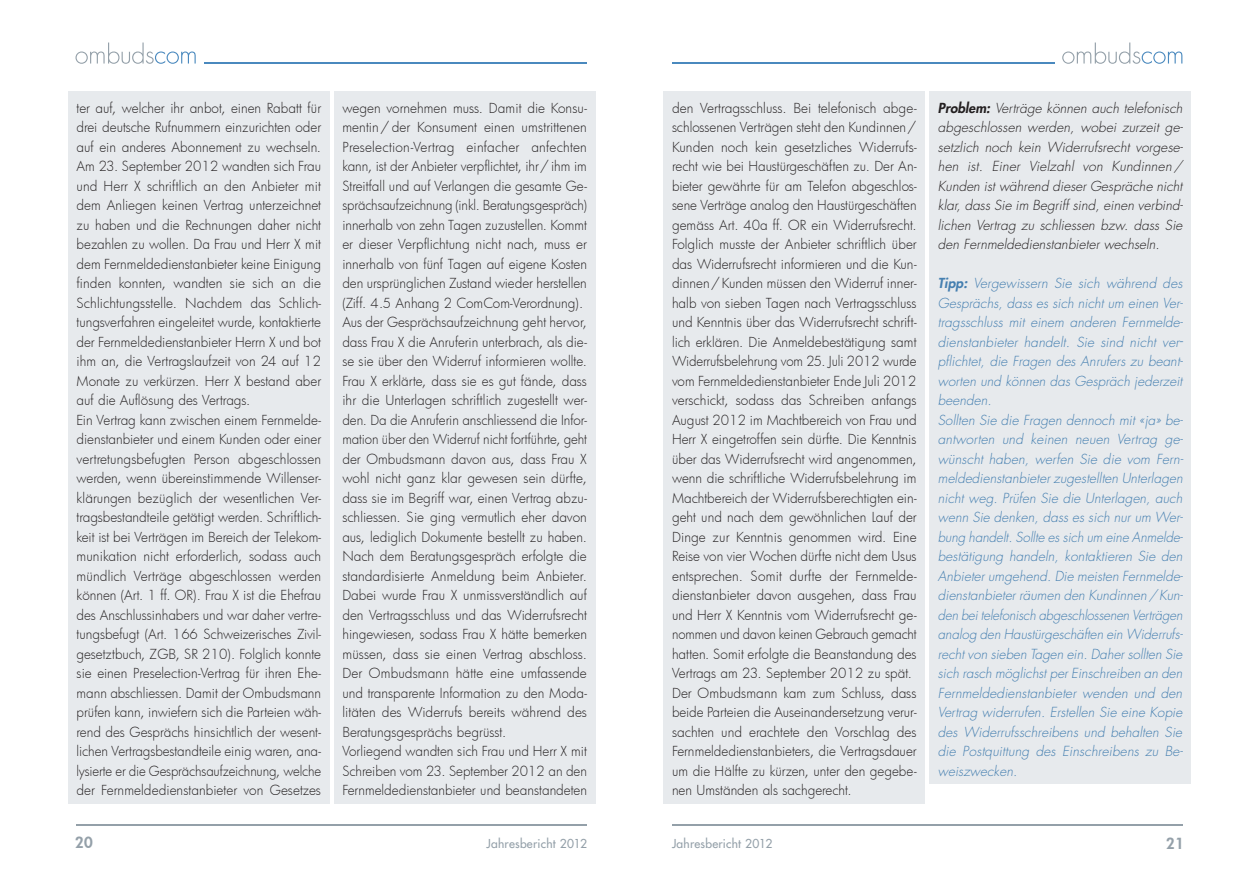
<style>
.page{position:relative;width:1259px;height:893px;background:#fff}
.page>*{position:absolute;margin:0;border:0;box-sizing:border-box;transform-origin:0 0}
.t1{font:800 15px "Futura";color:#94a0a9}
.grundtext{font:300 13.5px/19.5px "Futura";color:#231f20;text-align:justify}
.tipp{font:italic 300 13.5px/19.5px "Futura";letter-spacing:.005em;color:#457fb0;text-align:justify}
.problem{font:italic 300 13.5px/19.5px "Futura";letter-spacing:.005em;color:#231f20;text-align:justify}
.t2{font:12px "Futura";letter-spacing:.02em;color:#94a0a9}
.s1{font-weight:800}
</style>
<div class="page">
<svg style="left:75px;top:43px;width:121px;height:21px"></svg>
<hr style="left:77px;top:825px;width:510px;height:1px;background:#94a0a9">
<svg style="left:1062px;top:43px;width:120px;height:21px"></svg>
<hr style="left:204px;top:62px;width:383px;height:1px;background:#4a89be">
<hr style="left:672px;top:62px;width:382px;height:1px;background:#4a89be">
<hr style="left:672px;top:825px;width:510px;height:1px;background:#94a0a9">
<div style="left:663px;top:92px;width:262px;height:712px;background:#e7eaed"></div>
<div style="left:929px;top:92px;width:262px;height:692px;background:#e7eaed"></div>
<div style="left:68px;top:92px;width:262px;height:712px;background:#e7eaed"></div>
<div style="left:334px;top:92px;width:261px;height:712px;background:#e7eaed"></div>
<p class="grundtext" style="left:77px;top:98px;width:246px">ter auf, welcher ihr anbot, einen Rabatt für drei deutsche Rufnummern einzurichten oder auf ein anderes Abonnement zu wechseln.<br>Am 23. September 2012 wandten sich Frau und Herr X schriftlich an den Anbieter mit dem Anliegen keinen Vertrag unterzeichnet zu haben und die Rechnungen daher nicht bezahlen zu wollen. Da Frau und Herr X mit dem Fernmeldedienstanbieter keine Einigung finden konnten, wandten sie sich an die Schlichtungsstelle. Nachdem das Schlich&shy;tungsverfahren eingeleitet wurde, kontaktierte der Fernmeldedienstanbieter Herrn X und bot ihm an, die Vertragslaufzeit von 24 auf 12<br>Monate zu verkürzen. Herr X bestand aber auf die Auflösung des Vertrags.</p>
<p class="grundtext" style="left:77px;top:410px;width:246px">Ein Vertrag kann zwischen einem Fernmelde&shy;dienstanbieter und einem Kunden oder einer vertretungsbefugten Person abgeschlossen werden, wenn übereinstimmende Willenser&shy;klärungen bezüglich der wesentlichen Ver&shy;tragsbestandteile getätigt werden. Schriftlich&shy;keit ist bei Verträgen im Bereich der Telekom&shy;munikation nicht erforderlich, sodass auch mündlich Verträge abgeschlossen werden können (Art. 1 ff. OR). Frau X ist die Ehefrau des Anschlussinhabers und war daher vertre&shy;tungsbefugt (Art. 166 Schweizerisches Zivil&shy;gesetztbuch, ZGB, SR 210). Folglich konnte sie einen Preselection-Vertrag für ihren Ehe&shy;mann abschliessen. Damit der Ombudsmann prüfen kann, inwiefern sich die Parteien wäh&shy;rend des Gesprächs hinsichtlich der wesent&shy;lichen Vertragsbestandteile einig waren, ana&shy;lysierte er die Gesprächsaufzeichnung, welche der Fernmeldedienstanbieter von Gesetzes</p>
<p class="grundtext" style="left:342px;top:98px;width:246px">wegen vornehmen muss. Damit die Konsu&shy;mentin/der Konsument einen umstrittenen Preselection-Vertrag einfacher anfechten kann, ist der Anbieter verpflichtet, ihr/ihm im Streitfall und auf Verlangen die gesamte Ge&shy;sprächsaufzeichnung (inkl. Beratungsgespräch) innerhalb von zehn Tagen zuzustellen. Kommt er dieser Verpflichtung nicht nach, muss er innerhalb von fünf Tagen auf eigene Kosten den ursprünglichen Zustand wieder herstellen (Ziff. 4.5 Anhang 2 ComCom-Verordnung).</p>
<p class="grundtext" style="left:342px;top:312px;width:246px">Aus der Gesprächsaufzeichnung geht hervor, dass Frau X die Anruferin unterbrach, als die&shy;se sie über den Widerruf informieren wollte.<br>Frau X erklärte, dass sie es gut fände, dass ihr die Unterlagen schriftlich zugestellt wer&shy;den. Da die Anruferin anschliessend die Infor&shy;mation über den Widerruf nicht fortführte, geht der Ombudsmann davon aus, dass Frau X wohl nicht ganz klar gewesen sein dürfte, dass sie im Begriff war, einen Vertrag abzu&shy;schliessen. Sie ging vermutlich eher davon aus, lediglich Dokumente bestellt zu haben.<br>Nach dem Beratungsgespräch erfolgte die standardisierte Anmeldung beim Anbieter.<br>Dabei wurde Frau X unmissverständlich auf den Vertragsschluss und das Widerrufsrecht hingewiesen, sodass Frau X hätte bemerken müssen, dass sie einen Vertrag abschloss.<br>Der Ombudsmann hätte eine umfassende und transparente Information zu den Moda&shy;litäten des Widerrufs bereits während des Beratungsgesprächs begrüsst.</p>
<p class="grundtext" style="left:342px;top:741px;width:246px">Vorliegend wandten sich Frau und Herr X mit Schreiben vom 23. September 2012 an den Fernmeldedienstanbieter und beanstandeten</p>
<p class="grundtext" style="left:672px;top:98px;width:246px">den Vertragsschluss. Bei telefonisch abge&shy;schlossenen Verträgen steht den Kundinnen/ Kunden noch kein gesetzliches Widerrufs&shy;recht wie bei Haustürgeschäften zu. Der An&shy;bieter gewährte für am Telefon abgeschlos&shy;sene Verträge analog den Haustürgeschäften gemäss Art. 40a ff. OR ein Widerrufsrecht.<br>Folglich musste der Anbieter schriftlich über das Widerrufsrecht informieren und die Kun&shy;dinnen/Kunden müssen den Widerruf inner&shy;halb von sieben Tagen nach Vertragsschluss und Kenntnis über das Widerrufsrecht schrift&shy;lich erklären. Die Anmeldebestätigung samt Widerrufsbelehrung vom 25. Juli 2012 wurde vom Fernmeldedienstanbieter Ende Juli 2012 verschickt, sodass das Schreiben anfangs August 2012 im Machtbereich von Frau und Herr X eingetroffen sein dürfte. Die Kenntnis über das Widerrufsrecht wird angenommen, wenn die schriftliche Widerrufsbelehrung im Machtbereich der Widerrufsberechtigten ein&shy;geht und nach dem gewöhnlichen Lauf der Dinge zur Kenntnis genommen wird. Eine Reise von vier Wochen dürfte nicht dem Usus entsprechen. Somit durfte der Fernmelde&shy;dienstanbieter davon ausgehen, dass Frau und Herr X Kenntnis vom Widerrufsrecht ge&shy;nommen und davon keinen Gebrauch gemacht hatten. Somit erfolgte die Beanstandung des Vertrags am 23. September 2012 zu spät.</p>
<p class="grundtext" style="left:672px;top:683px;width:246px">Der Ombudsmann kam zum Schluss, dass beide Parteien die Auseinandersetzung verur&shy;sachten und erachtete den Vorschlag des Fernmeldedienstanbieters, die Vertragsdauer um die Hälfte zu kürzen, unter den gegebe&shy;nen Umständen als sachgerecht.</p>
<p class="problem" style="left:938px;top:98px;width:247px"><span class="s1">Problem:</span> Verträge können auch telefonisch abgeschlossen werden, wobei zurzeit ge&shy;setzlich noch kein Widerrufsrecht vorgese&shy;hen ist. Einer Vielzahl von Kundinnen/ Kunden ist während dieser Gespräche nicht klar, dass Sie im Begriff sind, einen verbind&shy;lichen Vertrag zu schliessen bzw. dass Sie den Fernmeldedienstanbieter wechseln.</p>
<p class="tipp" style="left:938px;top:274px;width:247px"><span class="s1">Tipp:</span> Vergewissern Sie sich während des Gesprächs, dass es sich nicht um einen Ver&shy;tragsschluss mit einem anderen Fernmelde&shy;dienstanbieter handelt. Sie sind nicht ver&shy;pflichtet, die Fragen des Anrufers zu beant&shy;worten und können das Gespräch jederzeit beenden.</p>
<p class="tipp" style="left:938px;top:410px;width:247px">Sollten Sie die Fragen dennoch mit «ja» be&shy;antworten und keinen neuen Vertrag ge&shy;wünscht haben, werfen Sie die vom Fern&shy;meldedienstanbieter zugestellten Unterlagen nicht weg. Prüfen Sie die Unterlagen, auch wenn Sie denken, dass es sich nur um Wer&shy;bung handelt. Sollte es sich um eine Anmelde&shy;bestätigung handeln, kontaktieren Sie den Anbieter umgehend. Die meisten Fernmelde&shy;dienstanbieter räumen den Kundinnen/Kun&shy;den bei telefonisch abgeschlossenen Verträgen analog den Haustürgeschäften ein Widerrufs&shy;recht von sieben Tagen ein. Daher sollten Sie sich rasch möglichst per Einschreiben an den Fernmeldedienstanbieter wenden und den Vertrag widerrufen. Erstellen Sie eine Kopie des Widerrufsschreibens und behalten Sie die Postquittung des Einschreibens zu Be&shy;weiszwecken.</p>
<p class="t1" style="left:75px;top:833px;width:19px">20</p>
<p class="t2" style="left:486px;top:836px;width:102px">Jahresbericht 2012</p>
<p class="t2" style="left:672px;top:836px;width:102px">Jahresbericht 2012</p>
<p class="t1" style="left:1166px;top:833px;width:19px">21</p>
</div>
